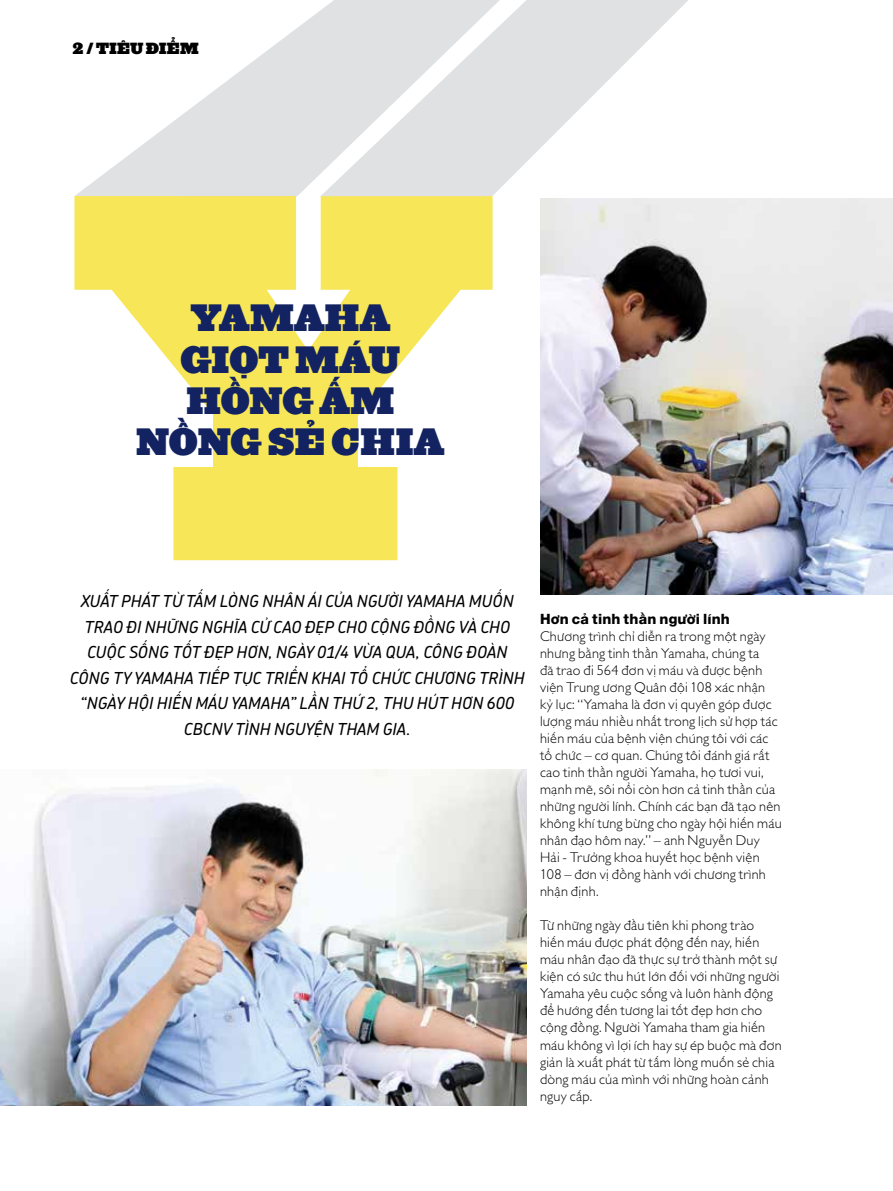
<style>
.page{position:relative;width:893px;height:1191px;background:#fff}
.page>*{position:absolute;margin:0;border:0;box-sizing:border-box;transform-origin:0 0}
.t1{font:900 35.25px/41.1px "Dep Ziggurat HTF";color:#132361;text-align:center}
.t2{font:italic 500 16.5px/25.5px "Chevin Vnu";color:#000;text-align:center}
.t3{font:900 15px "Dep Ziggurat HTF";letter-spacing:.005em;color:#000}
.t4{font:300 14.25px/17px "Dep Gill Sans";letter-spacing:.02em;color:#000}
.t5{font:500 14.25px "Dep Helvetica";letter-spacing:.015em;color:#000}
</style>
<div class="page">
<svg style="left:75px;top:10px;width:246px;height:186px"></svg>
<svg style="left:74px;top:196px;width:419px;height:364px;fill:#f6e658"></svg>
<img style="left:540px;top:198px;width:353px;height:396px">
<img style="left:0;top:770px;width:526px;height:336px">
<svg style="left:321px;top:0;width:367px;height:196px;fill:#e0e1e2"></svg>
<p class="t3" style="left:72px;top:37px;width:128px">2 / TIÊU ĐIỂM</p>
<h1 class="t1" style="left:136px;top:296px;width:310px">YAMAHA<br>GIỌT MÁU<br>HỒNG ẤM<br>NỒNG SẺ CHIA</h1>
<p class="t2" style="left:70px;top:587px;width:456px">XUẤT PHÁT TỪ TẤM LÒNG NHÂN ÁI CỦA NGƯỜI YAMAHA MUỐN TRAO ĐI NHỮNG NGHĨA CỬ CAO ĐẸP CHO CỘNG ĐỒNG VÀ CHO CUỘC SỐNG TỐT ĐẸP HƠN, NGÀY 01/4 VỪA QUA, CÔNG ĐOÀN CÔNG TY YAMAHA TIẾP TỤC TRIỂN KHAI TỔ CHỨC CHƯƠNG TRÌNH “NGÀY HỘI HIẾN MÁU YAMAHA” LẦN THỨ 2, THU HÚT HƠN 600<br>CBCNV TÌNH NGUYỆN THAM GIA.</p>
<p class="t5" style="left:540px;top:609px;width:191px">Hơn cả tinh thần người lính</p>
<p class="t4" style="left:540px;top:627px;width:243px">Chương trình chỉ diễn ra trong một ngày nhưng bằng tinh thần Yamaha, chúng ta<br>đã trao đi 564 đơn vị máu và được bệnh viện Trung ương Quân đội 108 xác nhận<br>kỷ lục: “Yamaha là đơn vị quyên góp được lượng máu nhiều nhất trong lịch sử hợp tác hiến máu của bệnh viện chúng tôi với các tổ chức – cơ quan. Chúng tôi đánh giá rất cao tinh thần người Yamaha, họ tươi vui, mạnh mẽ, sôi nổi còn hơn cả tinh thần của những người lính. Chính các bạn đã tạo nên không khí tưng bừng cho ngày hội hiến máu nhân đạo hôm nay.” – anh Nguyễn Duy Hải - Trưởng khoa huyết học bệnh viện 108 – đơn vị đồng hành với chương trình nhận định.</p>
<p class="t4" style="left:540px;top:916px;width:243px">Từ những ngày đầu tiên khi phong trào hiến máu được phát động đến nay, hiến máu nhân đạo đã thực sự trở thành một sự kiện có sức thu hút lớn đối với những người Yamaha yêu cuộc sống và luôn hành động để hướng đến tương lai tốt đẹp hơn cho cộng đồng. Người Yamaha tham gia hiến máu không vì lợi ích hay sự ép buộc mà đơn giản là xuất phát từ tấm lòng muốn sẻ chia dòng máu của mình với những hoàn cảnh nguy cấp.</p>
</div>
